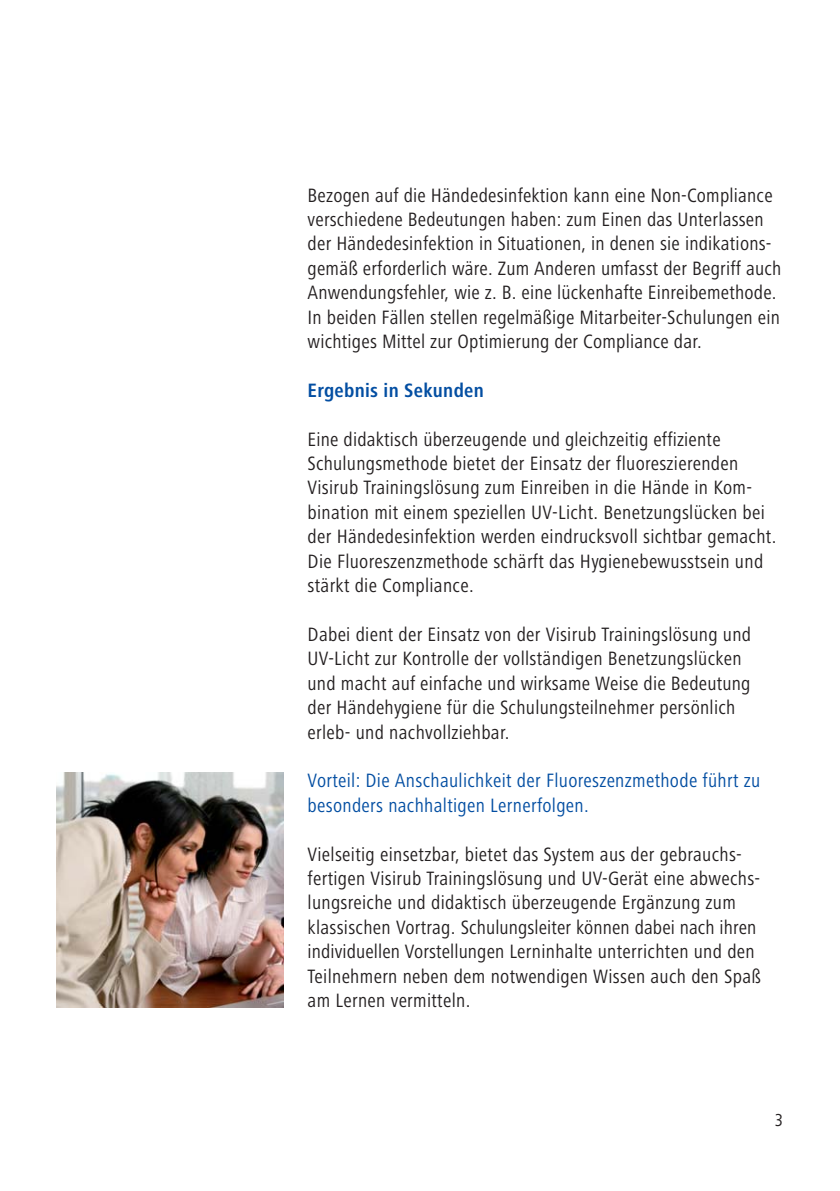
<style>
.page{position:relative;width:840px;height:1191px;background:#fff}
.page>*{position:absolute;margin:0;border:0;box-sizing:border-box;transform-origin:0 0}
.t1{font:20px/24.4px "Hartmann";letter-spacing:.015em;color:#231f20}
.t2{font:20px/24.4px "Hartmann";letter-spacing:.015em;color:#034ea2}
.t3{font:700 20px "Hartmann";letter-spacing:.015em;color:#034ea2}
.t4{font:18px "Hartmann";color:#231f20}
</style>
<div class="page">
<img style="left:57px;top:772px;width:226px;height:235px">
<p class="t1" style="left:307px;top:184px;width:475px">Bezogen auf die Händedesinfektion kann eine Non-Compliance verschiedene Bedeutungen haben: zum Einen das Unterlassen der Händedesinfektion in Situationen, in denen sie indikations&shy;gemäß erforderlich wäre. Zum Anderen umfasst der Begriff auch Anwendungsfehler, wie z. B. eine lückenhafte Einreibemethode.<br>In beiden Fällen stellen regelmäßige Mitarbeiter-Schulungen ein wichtiges Mittel zur Optimierung der Compliance dar.</p>
<p class="t3" style="left:307px;top:382px;width:178px">Ergebnis in Sekunden</p>
<p class="t1" style="left:307px;top:428px;width:470px">Eine didaktisch überzeugende und gleichzeitig effiziente Schulungsmethode bietet der Einsatz der fluoreszierenden Visirub Trainingslösung zum Einreiben in die Hände in Kom&shy;bination mit einem speziellen UV-Licht. Benetzungslücken bei der Händedesinfektion werden eindrucksvoll sichtbar gemacht.<br>Die Fluoreszenzmethode schärft das Hygienebewusstsein und stärkt die Compliance.</p>
<p class="t1" style="left:307px;top:624px;width:445px">Dabei dient der Einsatz von der Visirub Trainingslösung und UV-Licht zur Kontrolle der vollständigen Benetzungslücken und macht auf einfache und wirksame Weise die Bedeutung der Händehygiene für die Schulungsteilnehmer persönlich erleb- und nachvollziehbar.</p>
<p class="t2" style="left:307px;top:770px;width:454px">Vorteil: Die Anschaulichkeit der Fluoreszenzmethode führt zu besonders nachhaltigen Lernerfolgen.</p>
<p class="t1" style="left:307px;top:843px;width:454px">Vielseitig einsetzbar, bietet das System aus der gebrauchs&shy;fertigen Visirub Trainingslösung und UV-Gerät eine abwechs&shy;lungsreiche und didaktisch überzeugende Ergänzung zum klassischen Vortrag. Schulungsleiter können dabei nach ihren individuellen Vorstellungen Lerninhalte unterrichten und den Teilnehmern neben dem notwendigen Wissen auch den Spaß am Lernen vermitteln.</p>
<p class="t4" style="left:774px;top:1113px;width:10px">3</p>
</div>
